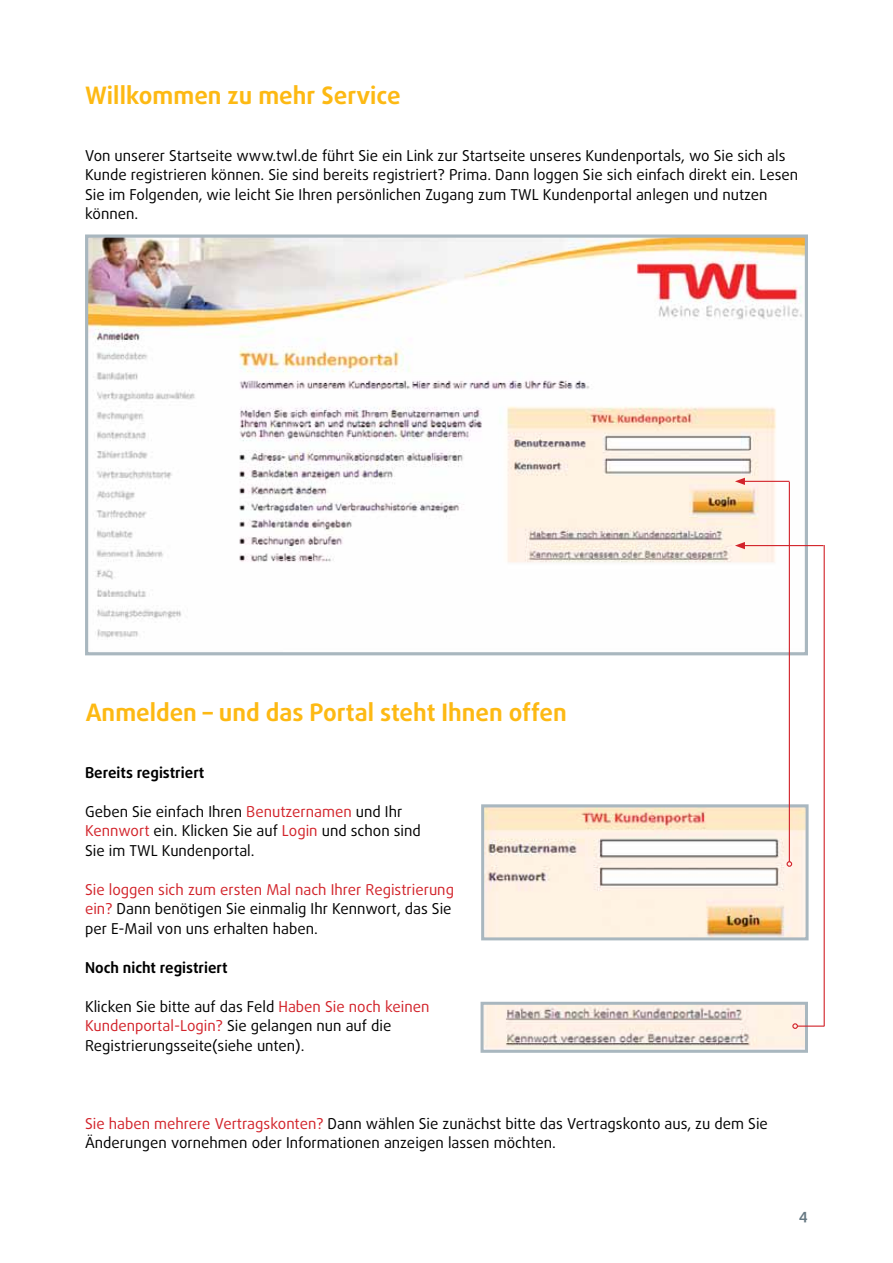
<style>
.page{position:relative;width:893px;height:1263px;background:#fff}
.page>*{position:absolute;margin:0;border:0;box-sizing:border-box;transform-origin:0 0}
.t1{font:700 24px "Daxline";color:#fdb913}
.t2{font:15px/19.5px "Daxline";color:#000}
.t3{font:700 15px "Daxline";color:#000}
.t4{font:700 15px "Daxline";color:#677983}
.s1{color:#d2232a}
</style>
<div class="page">
<img style="left:89px;top:238px;width:715px;height:413px">
<div style="left:85px;top:234px;width:723px;height:421px;border:3px solid #a9b7bf"></div>
<img style="left:485px;top:808px;width:320px;height:128px">
<div style="left:481px;top:804px;width:328px;height:136px;border:3px solid #a9b7bf"></div>
<img style="left:485px;top:1006px;width:319px;height:43px">
<div style="left:481px;top:1002px;width:327px;height:51px;border:3px solid #a9b7bf"></div>
<hr style="left:824px;top:545px;width:1px;height:481px;background:#d2232a">
<hr style="left:743px;top:545px;width:80px;height:1px;background:#d2232a">
<svg style="left:735px;top:542px;width:10px;height:7px"></svg>
<hr style="left:797px;top:1025px;width:27px;height:2px;background:#d2232a">
<svg style="left:792px;top:1023px;width:6px;height:6px"></svg>
<hr style="left:789px;top:482px;width:1px;height:380px;background:#d2232a">
<svg style="left:786px;top:861px;width:6px;height:6px"></svg>
<hr style="left:743px;top:481px;width:46px;height:1px;background:#d2232a">
<svg style="left:735px;top:478px;width:10px;height:7px"></svg>
<h1 class="t1" style="left:85px;top:81px;width:317px">Willkommen zu mehr Service</h1>
<p class="t2" style="left:85px;top:146px;width:715px">Von unserer Startseite www.twl.de führt Sie ein Link zur Startseite unseres Kundenportals, wo Sie sich als Kunde registrieren können. Sie sind bereits registriert? Prima. Dann loggen Sie sich einfach direkt ein. Lesen Sie im Folgenden, wie leicht Sie Ihren persönlichen Zugang zum TWL Kundenportal anlegen und nutzen können.</p>
<h1 class="t1" style="left:86px;top:698px;width:483px">Anmelden – und das Portal steht Ihnen offen</h1>
<p class="t3" style="left:85px;top:763px;width:121px">Bereits registriert</p>
<p class="t2" style="left:85px;top:801px;width:337px">Geben Sie einfach Ihren <span class="s1">Benutzernamen</span> und Ihr<br><span class="s1">Kennwort</span> ein. Klicken Sie auf <span class="s1">Login</span> und schon sind<br>Sie im TWL Kundenportal.</p>
<p class="t2" style="left:85px;top:879px;width:370px"><span class="s1">Sie loggen sich zum ersten Mal nach Ihrer Registrierung ein?</span> Dann benötigen Sie einmalig Ihr Kennwort, das Sie per E-Mail von uns erhalten haben.</p>
<p class="t3" style="left:85px;top:958px;width:144px">Noch nicht registriert</p>
<p class="t2" style="left:85px;top:996px;width:346px">Klicken Sie bitte auf das Feld <span class="s1">Haben Sie noch keinen<br>Kundenportal-Login?</span> Sie gelangen nun auf die<br>Registrierungsseite(siehe unten).</p>
<p class="t2" style="left:85px;top:1113px;width:684px"><span class="s1">Sie haben mehrere Vertragskonten?</span> Dann wählen Sie zunächst bitte das Vertragskonto aus, zu dem Sie<br>Änderungen vornehmen oder Informationen anzeigen lassen möchten.</p>
<p class="t4" style="left:799px;top:1205px;width:11px">4</p>
</div>
